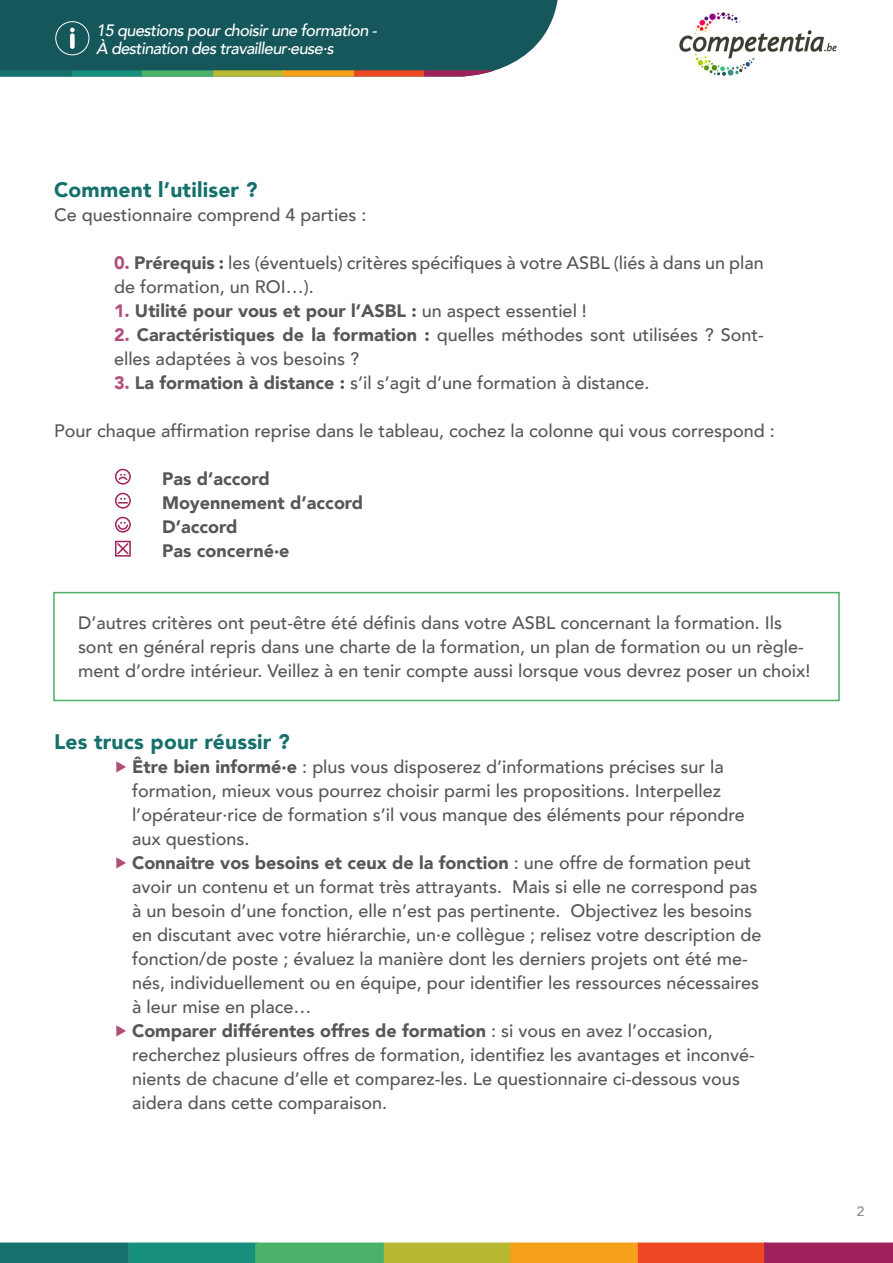
<style>
.page{position:relative;width:893px;height:1263px;background:#fff}
.page>*{position:absolute;margin:0;border:0;box-sizing:border-box;transform-origin:0 0}
.t1{font:900 21px "Avenir";letter-spacing:.01em;color:#16706c}
.t2{font:500 18px/24px "Avenir";color:#575756}
.t3{font:900 18px/24px "Avenir";color:#575756}
.t4{font:italic 500 16.5px/18px "Avenir";letter-spacing:-.04em;color:#fff}
.t5{font:500 13.5px "Avenir";color:#878787}
.s1{font-weight:900;color:#b14e7c}
.s2{font-weight:900}
.s3{color:#b14e7c}
.s4{font-weight:500}
</style>
<div class="page">
<img style="left:679px;top:12px;width:158px;height:64px">
<div style="left:129px;top:1242px;width:129px;height:21px;background:#168f7d"></div>
<div style="left:255px;top:1242px;width:129px;height:21px;background:#4ab16a"></div>
<div style="left:384px;top:1242px;width:129px;height:21px;background:#b8b833"></div>
<div style="left:510px;top:1242px;width:129px;height:21px;background:#f5a11c"></div>
<div style="left:638px;top:1242px;width:129px;height:21px;background:#ed4724"></div>
<div style="left:764px;top:1242px;width:129px;height:21px;background:#9e215c"></div>
<div style="left:0;top:1242px;width:129px;height:21px;background:#16706c"></div>
<svg style="left:0;top:0;width:558px;height:77px;background:#296263"></svg>
<div style="left:53px;top:592px;width:787px;height:109px;border:2px solid #4cb16a"></div>
<div style="left:115px;top:469px;width:16px;height:16px;border:2px solid #9e215c;border-radius:50%"></div>
<svg style="left:117px;top:474px;width:12px;height:8px"></svg>
<div style="left:115px;top:517px;width:16px;height:16px;border:2px solid #9e215c;border-radius:50%"></div>
<svg style="left:117px;top:522px;width:12px;height:9px"></svg>
<div style="left:115px;top:541px;width:16px;height:16px;border:2px solid #9e215c"></div>
<svg style="left:115px;top:541px;width:15px;height:15px"></svg>
<div style="left:115px;top:493px;width:16px;height:16px;border:2px solid #9e215c;border-radius:50%"></div>
<svg style="left:118px;top:498px;width:10px;height:5px"></svg>
<p class="t4" style="left:96px;top:21px;width:282px">15 questions pour choisir une formation -<br>À destination des travailleur·euse·s</p>
<p class="t1" style="left:54px;top:171px;width:205px">Comment l’utiliser ?</p>
<p class="t2" style="left:54px;top:201px;width:314px">Ce questionnaire comprend 4 parties :</p>
<p class="t2" style="left:114px;top:249px;width:651px"><span class="s1">0.</span> <span class="s2">Prérequis :</span> les (éventuels) critères spécifiques à votre ASBL (liés à dans un plan de formation, un ROI…).</p>
<p class="t3" style="left:114px;top:298px;width:474px"><span class="s3">1.</span> Utilité pour vous et pour l’ASBL : <span class="s4">un aspect essentiel !</span></p>
<p class="t2" style="left:114px;top:321px;width:651px"><span class="s1">2.</span> <span class="s2">Caractéristiques de la formation :</span> quelles méthodes sont utilisées ? Sont&shy;elles adaptées à vos besoins ?</p>
<p class="t2" style="left:114px;top:369px;width:537px"><span class="s1">3.</span> <span class="s2">La formation à distance :</span> s’il s’agit d’une formation à distance.</p>
<p class="t2" style="left:54px;top:417px;width:722px">Pour chaque affirmation reprise dans le tableau, cochez la colonne qui vous correspond :</p>
<p class="t3" style="left:162px;top:466px;width:203px">Pas d’accord<br>Moyennement d’accord<br>D’accord<br>Pas concerné·e</p>
<p class="t2" style="left:78px;top:609px;width:734px">D’autres critères ont peut-être été définis dans votre ASBL concernant la formation. Ils sont en général repris dans une charte de la formation, un plan de formation ou un règle&shy;ment d’ordre intérieur. Veillez à en tenir compte aussi lorsque vous devrez poser un choix!</p>
<p class="t1" style="left:54px;top:723px;width:237px">Les trucs pour réussir ?</p>
<p class="t2" style="left:114px;top:753px;width:611px"><span class="s3">▶</span> <span class="s2">Être bien informé·e</span> : plus vous disposerez d’informations précises sur la</p>
<p class="t2" style="left:132px;top:777px;width:591px">formation, mieux vous pourrez choisir parmi les propositions. Interpellez</p>
<p class="t2" style="left:132px;top:801px;width:614px">l’opérateur·rice de formation s’il vous manque des éléments pour répondre</p>
<p class="t2" style="left:132px;top:825px;width:119px">aux questions.</p>
<p class="t3" style="left:114px;top:850px;width:639px"><span class="s3">▶</span> Connaitre vos besoins et ceux de la fonction <span class="s4">: une offre de formation peut</span></p>
<p class="t2" style="left:132px;top:873px;width:627px">avoir un contenu et un format très attrayants. Mais si elle ne correspond pas</p>
<p class="t2" style="left:132px;top:897px;width:622px">à un besoin d’une fonction, elle n’est pas pertinente. Objectivez les besoins</p>
<p class="t2" style="left:132px;top:921px;width:631px">en discutant avec votre hiérarchie, un·e collègue ; relisez votre description de</p>
<p class="t2" style="left:132px;top:945px;width:617px">fonction/de poste ; évaluez la manière dont les derniers projets ont été me-</p>
<p class="t2" style="left:132px;top:969px;width:629px">nés, individuellement ou en équipe, pour identifier les ressources nécessaires</p>
<p class="t2" style="left:132px;top:993px;width:181px">à leur mise en place…</p>
<p class="t3" style="left:114px;top:1018px;width:600px"><span class="s3">▶</span> Comparer différentes offres de formation <span class="s4">: si vous en avez l’occasion,</span></p>
<p class="t2" style="left:132px;top:1041px;width:624px">recherchez plusieurs offres de formation, identifiez les avantages et inconvé-</p>
<p class="t2" style="left:132px;top:1065px;width:609px">nients de chacune d’elle et comparez-les. Le questionnaire ci-dessous vous</p>
<p class="t2" style="left:132px;top:1089px;width:257px">aidera dans cette comparaison.</p>
<p class="t5" style="left:857px;top:1199px;width:9px">2</p>
</div>
